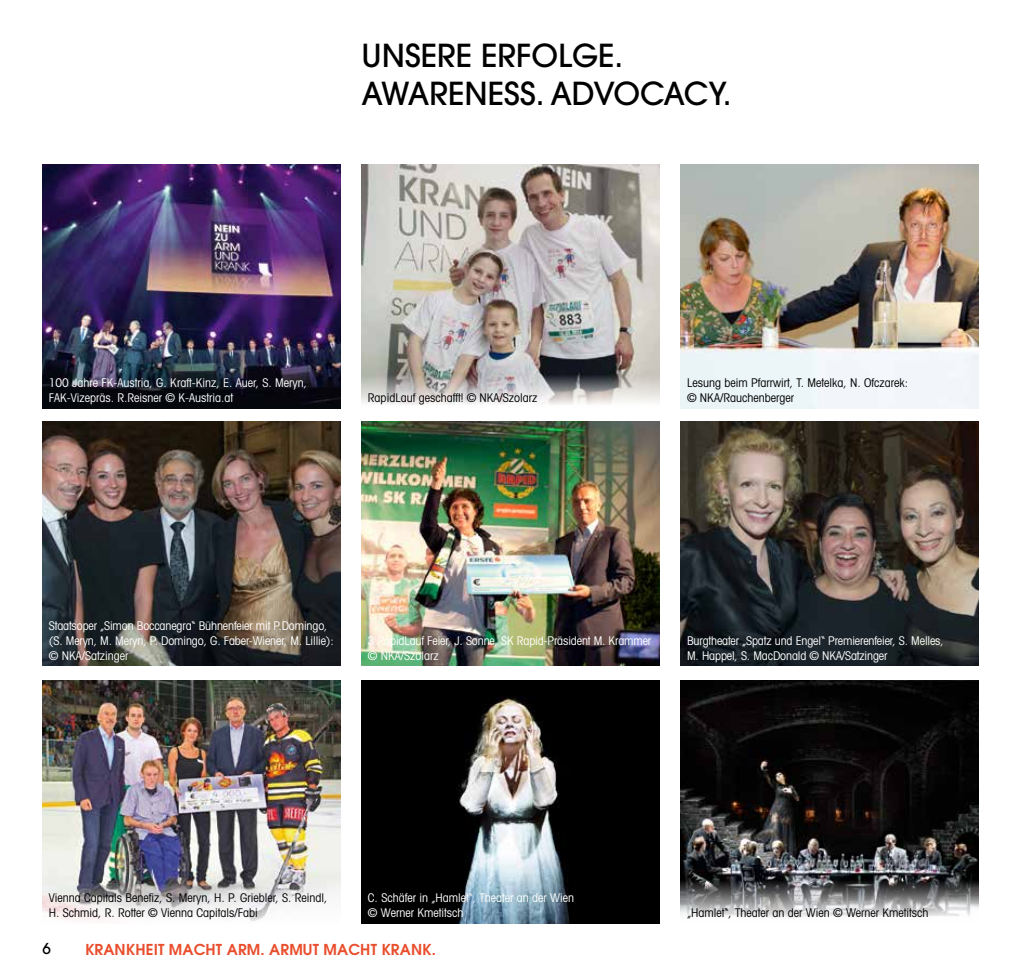
<style>
.page{position:relative;width:1021px;height:978px;background:#fff}
.page>*{position:absolute;margin:0;border:0;box-sizing:border-box;transform-origin:0 0}
.t1{font:500 31.5px/37.8px "Avant Garde";color:#000}
.t2{font:600 15px "Avant Garde";letter-spacing:.01em;color:#e94e2d}
.t3{font:500 15px "Avant Garde";color:#000}
.t4{font:condensed 12px/14.9px "Avant Garde";letter-spacing:-.01em;color:#fff}
.t5{font:condensed 12px/14.9px "Avant Garde";color:#000}
</style>
<div class="page">
<img style="left:43px;top:680px;width:297px;height:241px">
<img style="left:680px;top:422px;width:298px;height:244px">
<img style="left:361px;top:422px;width:298px;height:244px">
<img style="left:43px;top:422px;width:297px;height:244px">
<img style="left:43px;top:164px;width:297px;height:244px">
<img style="left:361px;top:164px;width:298px;height:241px">
<img style="left:680px;top:164px;width:298px;height:244px">
<img style="left:361px;top:680px;width:298px;height:244px">
<img style="left:680px;top:680px;width:298px;height:238px">
<h1 class="t1" style="left:361px;top:37px;width:371px">UNSERE ERFOLGE.<br>AWARENESS . ADVOCACY.</h1>
<p class="t4" style="left:49px;top:375px;width:260px">100 Jahre FK-Austria, G. Kraft-Kinz, E. Auer, S. Meryn,<br>FAK-Vizepräs. R.Reisner © K-Austria.at</p>
<p class="t5" style="left:368px;top:390px;width:171px">RapidLauf geschafft! © NKA/Szolarz</p>
<p class="t5" style="left:687px;top:375px;width:223px">Lesung beim Pfarrwirt, T. Metelka, N. Ofczarek: © NKA/Rauchenberger</p>
<p class="t4" style="left:49px;top:618px;width:286px">Staatsoper „Simon Boccanegra“ Bühnenfeier mit P.Domingo, (S. Meryn, M. Meryn, P. Domingo, G. Faber-Wiener, M. Lillie): © NKA/Satzinger</p>
<p class="t4" style="left:368px;top:633px;width:285px">3.RapidLauf Feier, J. Sonne, SK Rapid-Präsident M. Krammer © NKA/Szolarz</p>
<p class="t4" style="left:687px;top:633px;width:258px">Burgtheater „Spatz und Engel“ Premierenfeier, S. Melles,<br>M. Happel, S. MacDonald © NKA/Satzinger</p>
<p class="t5" style="left:49px;top:890px;width:280px">Vienna Capitals Benefiz, S. Meryn, H. P. Griebler, S. Reindl,<br>H. Schmid, R. Rotter © Vienna Capitals/Fabi</p>
<p class="t4" style="left:368px;top:890px;width:207px">C. Schäfer in „Hamlet“, Theater an der Wien © Werner Kmetitsch</p>
<p class="t5" style="left:687px;top:905px;width:243px">„Hamlet“, Theater an der Wien © Werner Kmetitsch</p>
<p class="t3" style="left:43px;top:940px;width:10px">6</p>
<p class="t2" style="left:85px;top:940px;width:352px">KRANKHEIT MACHT ARM. ARMUT MACHT KRANK.</p>
</div>
